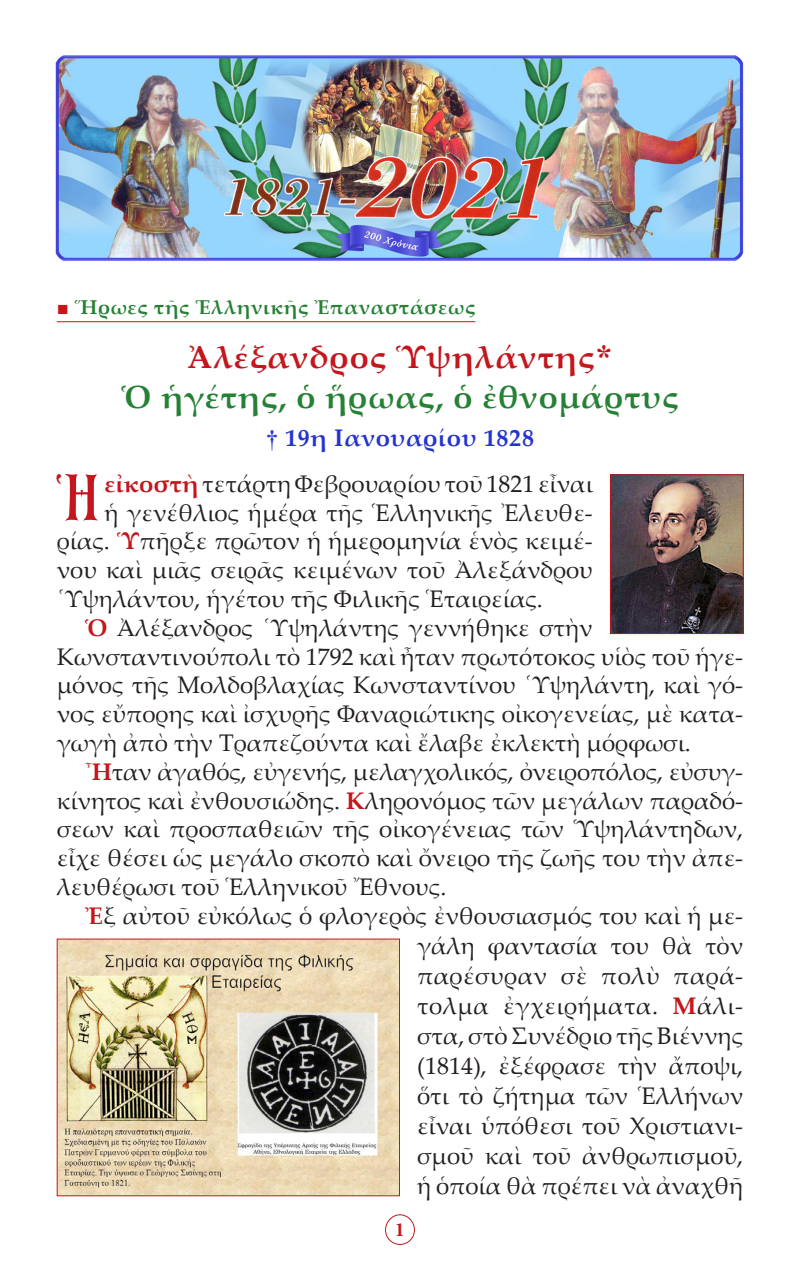
<style>
.page{position:relative;width:800px;height:1270px;background:#fff}
.page>*{position:absolute;margin:0;border:0;box-sizing:border-box;transform-origin:0 0}
.t1{font:48.8px "BYZIMAK";color:#c4161c}
.t2{font:700 32px "Palatino Linotype";letter-spacing:.03em;color:#258134}
.t3{font:700 32px "Palatino Linotype";letter-spacing:.03em;color:#c4161c}
.t4{font:24px/30px "Palatino Linotype";color:#231f20;text-align:justify}
.t5{font:700 24px "Palatino Linotype";letter-spacing:.03em;color:#2534d0}
.t6{font:700 20px "Palatino Linotype";letter-spacing:.03em;color:#258134}
.t7{font:700 20px "Minion Pro";color:#c4161c}
.s1{font-family:"Times New Roman";font-weight:400;color:#c4161c}
.s2{font-family:"CTOS New Times Bold Test 1";font-weight:400;font-size:34px}
.s3{font-family:"CTOS New Times Bold Test 1";font-weight:400}
.s4{font-size:65px}
.s5{font-weight:700;color:#c4161c}
</style>
<div class="page">
<div style="left:385px;top:1214px;width:30px;height:31px;border:1px solid #c4161c;border-radius:50%"></div>
<hr style="left:57px;top:321px;width:418px;height:1px;background:#c4161c">
<img style="left:55px;top:55px;width:689px;height:206px">
<img style="left:612px;top:476px;width:130px;height:156px">
<div style="left:610px;top:474px;width:134px;height:160px;border:1px solid #c4161c"></div>
<img style="left:59px;top:941px;width:339px;height:253px">
<p class="t6" style="left:57px;top:293px;width:420px"><span class="s1">■</span> Ἥρωες τῆς Ἑλληνικῆς Ἐπαναστάσεως</p>
<p class="t3" style="left:188px;top:334px;width:426px">Ἀλέξανδρος Ὑψηλάντης<span class="s2">*</span></p>
<p class="t2" style="left:122px;top:374px;width:558px">Ὁ ἡγέτης, ὁ ἥρωας, ὁ ἐθνομάρτυς</p>
<p class="t5" style="left:266px;top:421px;width:269px"><span class="s3">†</span> 19η Ιανουαρίου 1828</p>
<p class="t1" style="left:51px;top:462px;width:49px">῾<span class="s4">Η</span></p>
<p class="t4" style="left:105px;top:468px;width:490px"><span class="s5">εἰκοστὴ</span> τετάρτη Φεβρουαρίου τοῦ 1821 εἶναι</p>
<p class="t4" style="left:105px;top:496px;width:490px">ἡ γενέθλιος ἡμέρα τῆς Ἑλληνικῆς Ἐλευθε-</p>
<p class="t4" style="left:57px;top:525px;width:538px">ρίας. <span class="s5">Ὑ</span>πῆρξε πρῶτον ἡ ἡμερομηνία ἑνὸς κειμέ-</p>
<p class="t4" style="left:57px;top:554px;width:538px">νου καὶ μιᾶς σειρᾶς κειμένων τοῦ Ἀλεξάνδρου</p>
<p class="t4" style="left:57px;top:583px;width:488px">῾Υψηλάντου, ἡγέτου τῆς Φιλικῆς Ἑταιρείας.</p>
<p class="t4" style="left:57px;top:612px;width:688px;line-height:28.8px;text-align:left;text-indent:28px"><span class="s5">Ὁ</span> Ἀλέξανδρος ῾Υψηλάντης γεννήθηκε στὴν Κωνσταντινούπολι τὸ 1792 καὶ ἦταν πρωτότοκος υἱὸς τοῦ ἡγε&shy;μόνος τῆς Μολδοβλαχίας Κωνσταντίνου ῾Υψηλάντη, καὶ γό&shy;νος εὔπορης καὶ ἰσχυρῆς Φαναριώτικης οἰκογενείας, μὲ κατα&shy;γωγὴ ἀπὸ τὴν Τραπεζούντα καὶ ἔλαβε ἐκλεκτὴ μόρφωσι.</p>
<p class="t4" style="left:57px;top:756px;width:688px;line-height:28.8px;text-indent:28px"><span class="s5">Ἦ</span>ταν ἀγαθός, εὐγενής, μελαγχολικός, ὀνειροπόλος, εὐσυγ&shy;κίνητος καὶ ἐνθουσιώδης. <span class="s5">Κ</span>ληρονόμος τῶν μεγάλων παραδό&shy;σεων καὶ προσπαθειῶν τῆς οἰκογένειας τῶν Ὑψηλάντηδων, εἶχε θέσει ὡς μεγάλο σκοπὸ καὶ ὄνειρο τῆς ζωῆς του τὴν ἀπε&shy;λευθέρωσι τοῦ Ἑλληνικοῦ Ἔθνους.</p>
<p class="t4" style="left:417px;top:900px;width:328px;text-indent:-332px"><span class="s5">Ἐ</span>ξ αὐτοῦ εὐκόλως ὁ φλογερὸς ἐνθουσιασμός του καὶ ἡ με&shy;γάλη φαντασία του θὰ τὸν παρέσυραν σὲ πολὺ παρά&shy;τολμα ἐγχειρήματα. <span class="s5">Μ</span>άλι&shy;στα, στὸ Συνέδριο τῆς Βιέννης (1814), ἐξέφρασε τὴν ἄποψι, ὅτι τὸ ζήτημα τῶν Ἑλλήνων εἶναι ὑπόθεσι τοῦ Χριστιανι&shy;σμοῦ καὶ τοῦ ἀνθρωπισμοῦ, ἡ ὁποία θὰ πρέπει νὰ ἀναχθῆ</p>
<p class="t7" style="left:395px;top:1216px;width:11px">1</p>
</div>
